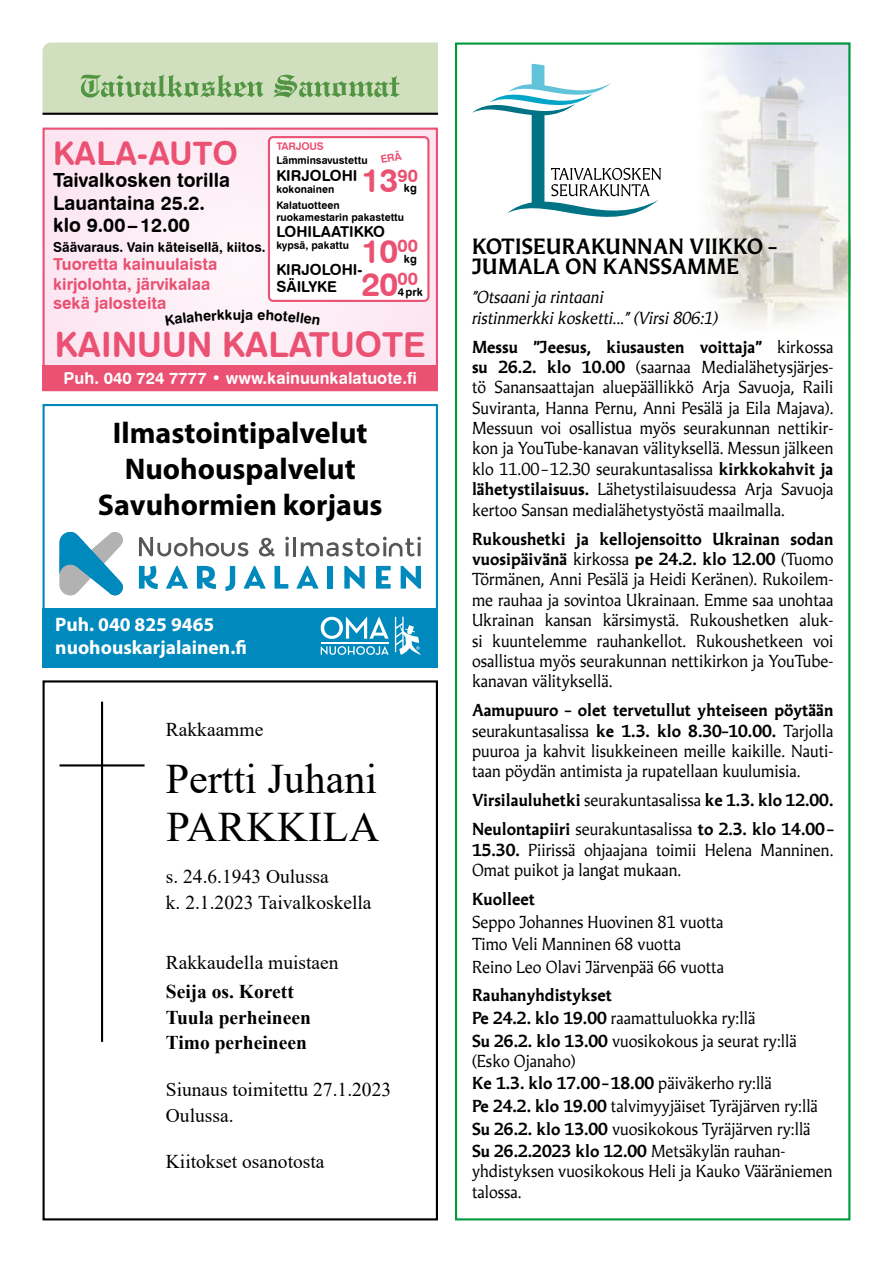
<style>
.page{position:relative;width:893px;height:1263px;background:#fff}
.page>*{position:absolute;margin:0;border:0;box-sizing:border-box;transform-origin:0 0}
.t1{font:42px/48px "Times New Roman";color:#000}
.t2{font:34.5px "Swiss 721 BT Bold Rounded";color:#ea5172}
.t3{font:33px/70.2px "Swiss 721 BT Bold Rounded";color:#ea5172}
.t4{font:32.25px "Swiss 721 BT Bold Rounded";color:#ea5172}
.t5{font:700 30px/36px "Myriad Pro";color:#000;text-align:center}
.t6{font:700 21px/20.4px "Martti";letter-spacing:.015em;color:#000}
.t7{font:19.5px/25.5px "Times New Roman";color:#000}
.t8{font:19.5px/22.5px "Swiss 721 BT Bold Rounded";color:#000}
.t9{font:700 19.5px/25.5px "Times New Roman";color:#000}
.t10{font:700 19.5px/23.4px "Myriad Pro";color:#fff}
.t11{font:16.5px/20.4px "Martti";color:#000}
.t12{font:700 16.5px/22.5px "Martti";color:#000}
.t13{font:16.5px/19.8px "Swiss 721 BT Bold Rounded";color:#ea5172}
.t14{font:italic 16.5px/20.4px "Martti";color:#000}
.t15{font:16.5px "Swiss 721 BT Bold Rounded";color:#fff}
.t16{font:15px/16.5px "Swiss 721 BT Bold Rounded";color:#000}
.t17{font:14.25px "Swiss 721 BT Bold Rounded";color:#000}
.t18{font:13.5px "Swiss 721 BT Bold Rounded";color:#000}
.t19{font:11.25px "Swiss 721 BT Bold Rounded";color:#000}
.t20{font:10.5px/16.2px "Swiss 721 BT Bold Rounded";color:#000}
.t21{font:10.5px "Swiss 721 BT Bold Rounded";letter-spacing:-.02em;color:#ea5172}
.s1{font-size:33px;color:#ea5172}
.s2{font-weight:700}
.s3{font-weight:400}
</style>
<div class="page">
<hr style="left:43px;top:113px;width:395px;height:2px;background:#000">
<svg style="left:43px;top:43px;width:395px;height:70px;background:#c2d7b1"></svg>
<img style="left:708px;top:46px;width:139px;height:279px">
<div style="left:455px;top:43px;width:395px;height:1177px;border:2px solid #009a3e"></div>
<svg style="left:472px;top:64px;width:189px;height:153px"></svg>
<div style="left:43px;top:680px;width:395px;height:540px;border:2px solid #000"></div>
<hr style="left:101px;top:702px;width:2px;height:340px;background:#000">
<hr style="left:60px;top:764px;width:85px;height:2px;background:#000">
<div style="left:44px;top:129px;width:393px;height:261px;background:#fdecf5"></div>
<div style="left:43px;top:128px;width:395px;height:263px;border:2px solid #ea5172"></div>
<div style="left:43px;top:366px;width:395px;height:25px;background:#ea5172"></div>
<div style="left:269px;top:137px;width:159px;height:164px;background:#fff;border-radius:4px"></div>
<div style="left:268px;top:136px;width:161px;height:166px;border:2px solid #ea5172;border-radius:4px"></div>
<div style="left:43px;top:608px;width:395px;height:60px;background:#0089bc"></div>
<svg style="left:139px;top:566px;width:19px;height:23px"></svg>
<svg style="left:166px;top:566px;width:22px;height:23px"></svg>
<svg style="left:197px;top:566px;width:19px;height:23px"></svg>
<svg style="left:225px;top:566px;width:10px;height:25px"></svg>
<svg style="left:243px;top:566px;width:23px;height:23px"></svg>
<svg style="left:275px;top:566px;width:13px;height:23px"></svg>
<svg style="left:296px;top:566px;width:23px;height:23px"></svg>
<div style="left:327px;top:566px;width:6px;height:23px;background:#0089bc"></div>
<svg style="left:344px;top:566px;width:21px;height:23px"></svg>
<svg style="left:376px;top:566px;width:15px;height:23px"></svg>
<svg style="left:401px;top:566px;width:20px;height:23px"></svg>
<svg style="left:259px;top:538px;width:16px;height:19px"></svg>
<svg style="left:285px;top:537px;width:4px;height:19px"></svg>
<hr style="left:293px;top:537px;width:3px;height:19px;background:#575756">
<svg style="left:301px;top:537px;width:120px;height:19px"></svg>
<svg style="left:139px;top:537px;width:109px;height:19px"></svg>
<svg style="left:60px;top:532px;width:63px;height:63px"></svg>
<svg style="left:321px;top:646px;width:68px;height:9px"></svg>
<svg style="left:321px;top:617px;width:68px;height:22px"></svg>
<hr style="left:321px;top:642px;width:68px;height:1px;background:#fff">
<svg style="left:395px;top:617px;width:26px;height:38px"></svg>
<div style="left:43px;top:404px;width:395px;height:264px;border:2px solid #0089bc"></div>
<h3 class="t4" style="left:53px;top:133px;width:186px">KALA-AUTO</h3>
<p class="t8" style="left:53px;top:168px;width:178px">Taivalkosken torilla<br>Lauantaina 25.2. klo 9.00 – 12.00</p>
<p class="t13" style="left:53px;top:254px;width:166px">Tuoretta kainuulaista kirjolohta, järvikalaa sekä jalosteita</p>
<p class="t18" style="left:53px;top:238px;width:214px">Säävaraus. Vain käteisellä, kiitos.</p>
<p class="t17" style="left:241px;top:305px;width:5px">j</p>
<p class="t21" style="left:276px;top:140px;width:49px">TARJOUS</p>
<p class="t20" style="left:276px;top:152px;width:93px">Lämminsavustettu</p>
<p class="t16" style="left:276px;top:167px;width:83px">KIRJOLOHI</p>
<p class="t20" style="left:276px;top:181px;width:65px">kokonainen<br>Kalatuotteen</p>
<p class="t20" style="left:276px;top:209px;width:129px">ruokamestarin pakastettu</p>
<p class="t16" style="left:276px;top:224px;width:110px">LOHILAATIKKO</p>
<p class="t20" style="left:276px;top:237px;width:74px">kypsä, pakattu</p>
<p class="t16" style="left:276px;top:261px;width:143px">KIRJOLOHI-<br>SÄILYKE <span class="s1">20</span><sup>00</sup></p>
<h3 class="t3" style="left:361px;top:145px;width:58px">13<sup>90<br></sup>10<sup>00</sup></h3>
<p class="t19" style="left:398px;top:284px;width:27px">4 prk</p>
<p class="t19" style="left:404px;top:181px;width:15px">kg</p>
<p class="t19" style="left:404px;top:252px;width:15px">kg</p>
<h2 class="t2" style="left:55px;top:323px;width:372px">KAINUUN KALATUOTE</h2>
<p class="t15" style="left:64px;top:367px;width:355px">Puh. 040 724 7777 • www.kainuunkalatuote.fi</p>
<h3 class="t5" style="left:98px;top:414px;width:286px">Ilmastointipalvelut<br>Nuohouspalvelut<br>Savuhormien korjaus</h3>
<p class="t10" style="left:55px;top:612px;width:193px">Puh. 040 825 9465 nuohouskarjalainen.fi</p>
<p class="t7" style="left:166px;top:716px;width:99px">Rakkaamme</p>
<h1 class="t1" style="left:166px;top:753px;width:215px">Pertti Juhani<br>PARKKILA</h1>
<p class="t7" style="left:166px;top:863px;width:207px">s. 24.6.1943 Oulussa<br>k. 2.1.2023 Taivalkoskella</p>
<p class="t7" style="left:166px;top:948px;width:174px">Rakkaudella muistaen</p>
<p class="t9" style="left:166px;top:978px;width:147px">Seija os. Korett<br>Tuula perheineen<br>Timo perheineen</p>
<p class="t7" style="left:166px;top:1076px;width:227px">Siunaus toimitettu 27.1.2023<br>Oulussa.</p>
<p class="t7" style="left:166px;top:1148px;width:160px">Kiitokset osanotosta</p>
<p class="t6" style="left:472px;top:235px;width:306px">KOTISEURAKUNNAN VIIKKO –<br>JUMALA ON KANSSAMME</p>
<p class="t14" style="left:472px;top:287px;width:247px">”Otsaani ja rintaani<br>ristinmerkki kosketti...” (Virsi 806:1)</p>
<p class="t11" style="left:472px;top:336px;width:363px;text-align:justify"><span class="s2">Messu ”Jeesus, kiusausten voittaja”</span> kirkossa <span class="s2">su 26.2. klo 10.00</span> (saarnaa Medialähetysjärjes&shy;tö Sanansaattajan aluepäällikkö Arja Savuoja, Raili Suvi ranta, Hanna Pernu, Anni Pesälä ja Eila Majava).<br>Messuun voi osallistua myös seurakunnan nettikir&shy;kon ja YouTube-kanavan välityksellä. Messun jälkeen klo 11.00 – 12.30 seurakunta salissa <span class="s2">kirkkokahvit ja lähetystilaisuus.</span> Lähetystilaisuudessa Arja Savuoja kertoo Sansan medialähetystyöstä maailmalla.</p>
<p class="t11" style="left:472px;top:528px;width:363px;text-align:justify"><span class="s2">Rukoushetki ja kellojensoitto Ukrainan sodan vuosipäivänä</span> kirkossa <span class="s2">pe 24.2. klo 12.00</span> (Tuomo Törmänen, Anni Pesälä ja Heidi Keränen). Rukoilem&shy;me rauhaa ja sovintoa Ukrainaan. Emme saa unohtaa Ukrainan kansan kärsimystä. Rukoushetken aluk&shy;si kuuntelemme rauhankellot. Rukoushetkeen voi osallistua myös seurakunnan nettikirkon ja YouTube&shy;kanavan välityksellä.</p>
<p class="t11" style="left:472px;top:700px;width:363px;text-align:justify"><span class="s2">Aamupuuro – olet tervetullut yhteiseen pöytään </span>seurakuntasalissa <span class="s2">ke 1.3. klo 8.30–10.00.</span> Tarjolla puuroa ja kahvit lisukkeineen meille kaikille. Nauti&shy;taan pöydän antimista ja rupatellaan kuulumisia.</p>
<p class="t12" style="left:472px;top:785px;width:363px;line-height:29px">Virsilauluhetki <span class="s3">seurakuntasalissa</span> ke 1.3. klo 12.00.<br>Neulontapiiri <span class="s3">seurakuntasalissa</span> to 2.3. klo 14.00 –</p>
<p class="t11" style="left:472px;top:839px;width:363px"><span class="s2">15.30.</span> Piirissä ohjaajana toimii Helena Manninen.<br>Omat puikot ja langat mukaan.</p>
<p class="t12" style="left:472px;top:887px;width:65px">Kuolleet</p>
<p class="t11" style="left:472px;top:910px;width:254px;line-height:22.5px">Seppo Johannes Huovinen 81 vuotta<br>Timo Veli Manninen 68 vuotta<br>Reino Leo Olavi Järvenpää 66 vuotta</p>
<p class="t12" style="left:472px;top:984px;width:326px">Rauhanyhdistykset<br>Pe 24.2. klo 19.00 <span class="s3">raamattuluokka ry:llä<br></span>Su 26.2. klo 13.00 <span class="s3">vuosikokous ja seurat ry:llä</span></p>
<p class="t11" style="left:472px;top:1050px;width:347px;line-height:22.5px">(Esko Ojanaho)<br><span class="s2">Ke 1.3. klo 17.00 – 18.00</span> päiväkerho ry:llä<br><span class="s2">Pe 24.2. klo 19.00</span> talvimyyjäiset Tyräjärven ry:llä <span class="s2">Su 26.2. klo 13.00</span> vuosikokous Tyräjärven ry:llä <span class="s2">Su 26.2.2023 klo 12.00</span> Metsäkylän rauhan-</p>
<p class="t11" style="left:472px;top:1161px;width:362px">yhdistyksen vuosikokous Heli ja Kauko Vääräniemen talossa.</p>
</div>
